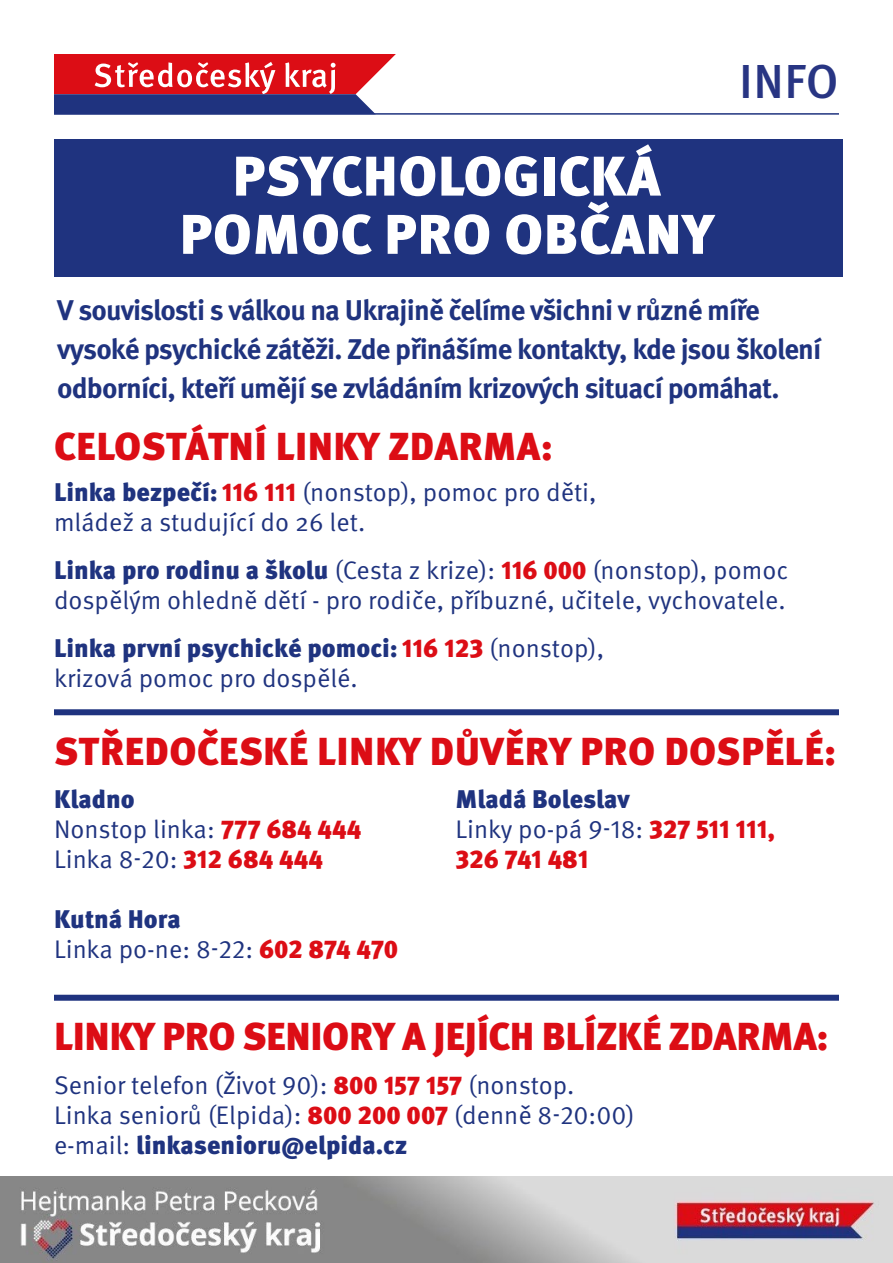
<style>
.page{position:relative;width:893px;height:1263px;background:#fff}
.page>*{position:absolute;margin:0;border:0;box-sizing:border-box;transform-origin:0 0}
.t1{font:900 55.8px/58.2px "Meta Pro";letter-spacing:.01em;color:#fff;text-align:center}
.t2{font:500 47.7px "Meta Pro";color:#283583}
.t3{font:900 39px "Meta Pro";color:#dc0d15}
.t4{font:700 28.5px/39px "Meta Pro";letter-spacing:-.03em;color:#1f337f}
.t5{font:25.5px/30px "Meta Pro";color:#1f337f}
.t6{font:900 25.5px/30px "Meta Pro";letter-spacing:-.005em;color:#dc0d15}
.s1{font-weight:900}
.s2{font-weight:900;color:#dc0d15}
.s3{color:#1f337f}
.s4{font-weight:400;color:#1f337f}
</style>
<div class="page">
<svg style="left:54px;top:54px;width:342px;height:59px;background:#ab415c"></svg>
<hr style="left:54px;top:113px;width:785px;height:2px;background:#1f337f">
<img style="left:0;top:1176px;width:892px;height:87px">
<div style="left:54px;top:139px;width:788px;height:137px;background:#1f337f"></div>
<div style="left:54px;top:709px;width:785px;height:6px;background:#1f337f"></div>
<div style="left:54px;top:995px;width:785px;height:6px;background:#1f337f"></div>
<h1 class="t1" style="left:180px;top:144px;width:536px">PSYCHOLOGICKÁ<br>POMOC PRO OBČANY</h1>
<h2 class="t2" style="left:739px;top:45px;width:101px">INFO</h2>
<p class="t4" style="left:57px;top:288px;width:766px">V souvislosti s válkou na Ukrajině čelíme všichni v různé míře vysoké psychické zátěži. Zde přinášíme kontakty, kde jsou školení odborníci, kteří umějí se zvládáním krizových situací pomáhat.</p>
<h3 class="t3" style="left:54px;top:416px;width:498px">CELOSTÁTNÍ LINKY ZDARMA:</h3>
<p class="t5" style="left:54px;top:475px;width:544px"><span class="s1">Linka bezpečí:</span> <span class="s2">116 111</span> (nonstop), pomoc pro děti, mládež a studující do 26 let.</p>
<p class="t5" style="left:54px;top:553px;width:736px"><span class="s1">Linka pro rodinu a školu</span> (Cesta z krize): <span class="s2">116 000</span> (nonstop), pomoc dospělým ohledně dětí - pro rodiče, příbuzné, učitele, vychovatele.</p>
<p class="t5" style="left:54px;top:631px;width:552px"><span class="s1">Linka první psychické pomoci:</span> <span class="s2">116 123</span> (nonstop), krizová pomoc pro dospělé.</p>
<h3 class="t3" style="left:54px;top:720px;width:781px">STŘEDOČESKÉ LINKY DŮVĚRY PRO DOSPĚLÉ:</h3>
<p class="t5" style="left:54px;top:783px;width:309px"><span class="s1">Kladno<br></span>Nonstop linka: <span class="s2">777 684 444<br></span>Linka 8-20: <span class="s2">312 684 444</span></p>
<p class="t5" style="left:54px;top:903px;width:346px"><span class="s1">Kutná Hora<br></span>Linka po-ne: 8-22: <span class="s2">602 874 470</span></p>
<p class="t6" style="left:455px;top:783px;width:321px"><span class="s3">Mladá Boleslav<br></span><span class="s4">Linky po-pá 9-18:</span> 327 511 111,<br>326 741 481</p>
<h3 class="t3" style="left:54px;top:1005px;width:773px">LINKY PRO SENIORY A JEJÍCH BLÍZKÉ ZDARMA:</h3>
<p class="t5" style="left:54px;top:1068px;width:582px">Senior telefon (Život 90): <span class="s2">800 157 157</span> (nonstop.<br>Linka seniorů (Elpida): <span class="s2">800 200 007</span> (denně 8-20:00) e-mail: <span class="s1">linkasenioru@elpida.cz</span></p>
</div>
